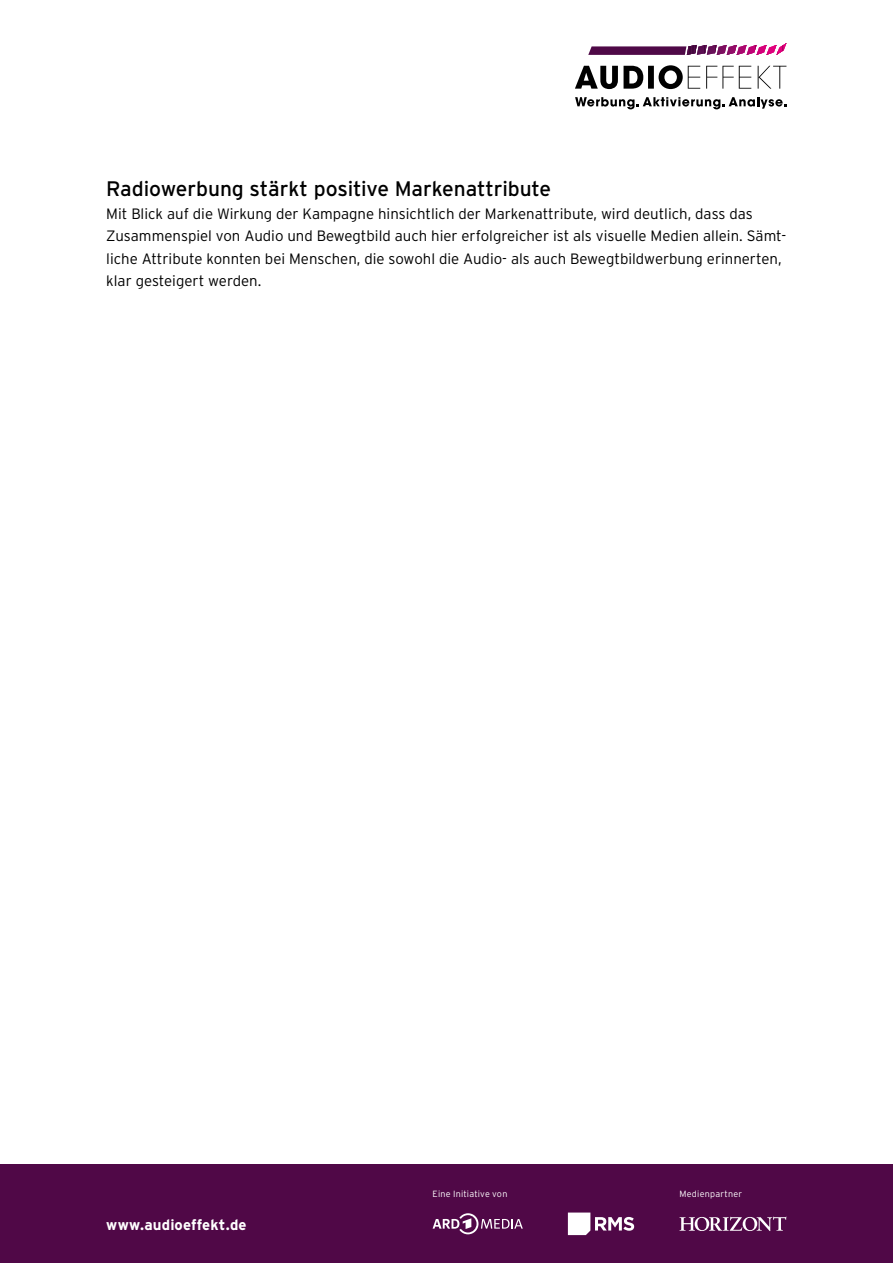
<style>
.page{position:relative;width:893px;height:1263px;background:#fff}
.page>*{position:absolute;margin:0;border:0;box-sizing:border-box;transform-origin:0 0}
.t1{font:21px "Interstate";letter-spacing:-.005em;color:#000}
.t2{font:300 15px/22.5px "Interstate";color:#000}
.t3{font:700 15px "Interstate";letter-spacing:.01em;color:#fff}
.t4{font:300 9px "Interstate";letter-spacing:.025em;color:#fff}
</style>
<div class="page">
<svg style="left:588px;top:43px;width:198px;height:12px"></svg>
<svg style="left:575px;top:65px;width:211px;height:24px"></svg>
<svg style="left:575px;top:97px;width:211px;height:12px"></svg>
<div style="left:0;top:1164px;width:893px;height:99px;background:#500847"></div>
<svg style="left:679px;top:1216px;width:107px;height:15px"></svg>
<svg style="left:568px;top:1212px;width:66px;height:23px"></svg>
<svg style="left:433px;top:1213px;width:90px;height:21px"></svg>
<h1 class="t1" style="left:106px;top:177px;width:446px">Radiowerbung stärkt positive Markenattribute</h1>
<p class="t2" style="left:106px;top:202px;width:682px">Mit Blick auf die Wirkung der Kampagne hinsichtlich der Markenattribute, wird deutlich, dass das Zusammenspiel von Audio und Bewegtbild auch hier erfolgreicher ist als visuelle Medien allein. Sämt&shy;liche Attribute konnten bei Menschen, die sowohl die Audio- als auch Bewegtbildwerbung erinnerten, klar gesteigert werden.</p>
<p class="t3" style="left:106px;top:1216px;width:142px">www.audioeffekt.de</p>
<p class="t4" style="left:433px;top:1189px;width:76px">Eine Initiative von</p>
<p class="t4" style="left:679px;top:1189px;width:64px">Medienpartner</p>
</div>
